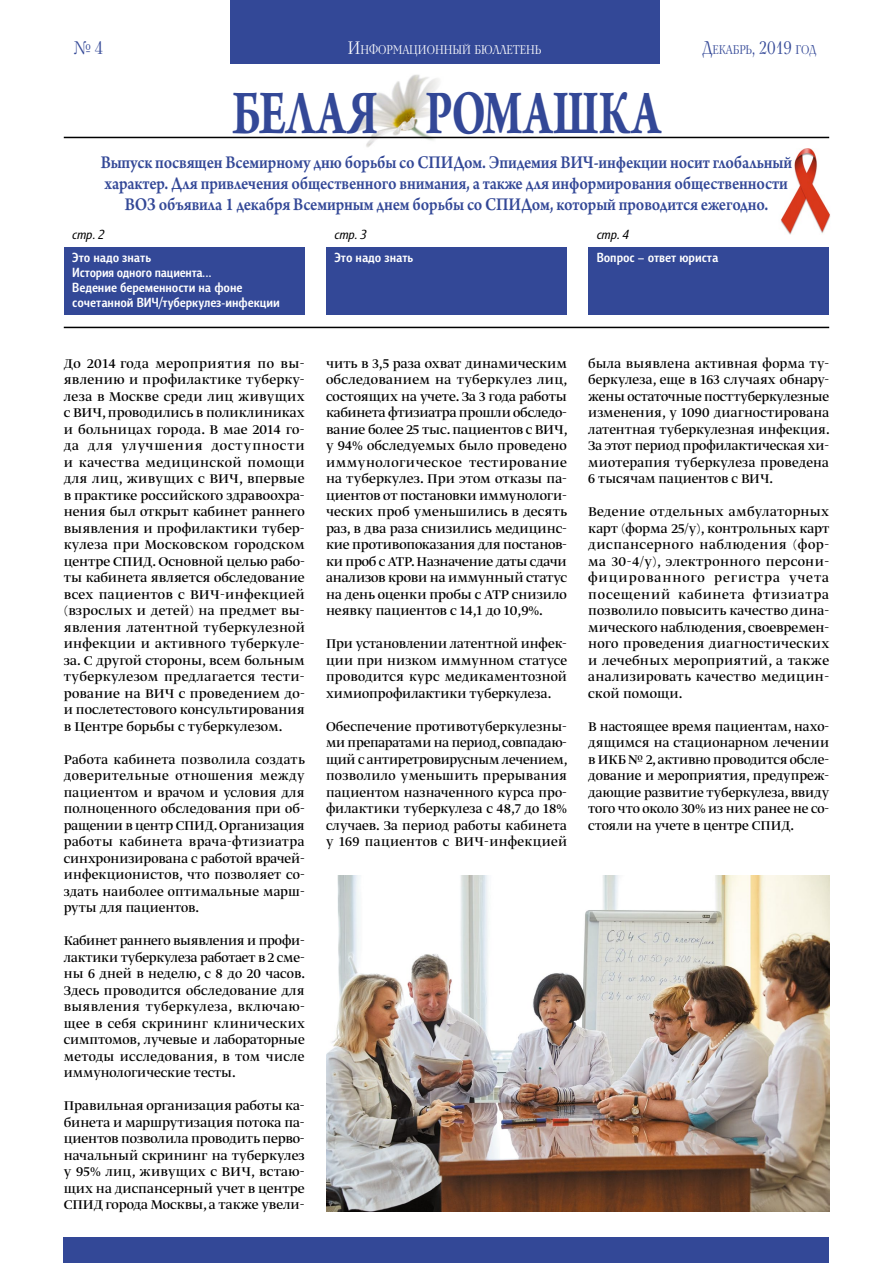
<style>
.page{position:relative;width:893px;height:1263px;background:#fff}
.page>*{position:absolute;margin:0;border:0;box-sizing:border-box;transform-origin:0 0}
.t1{font:700 66.3px "Arno Pro";letter-spacing:.01em;color:#334897;scale:.69 1}
.t2{font:600 18.9px/21px "Arno Pro";letter-spacing:-.005em;color:#334897;text-align:center;scale:.88 1}
.t3{font:18px "Neva C";color:#334897;scale:.83 1}
.t4{font:15px/16.5px "Greta Display Pro";color:#000;text-align:justify}
.t5{font:700 13.5px/15px "Barnaul Grotesk";color:#fff}
.t6{font:italic 13.5px "Barnaul Grotesk";color:#000}
.t7{font:12.6px "Neva C";color:#fff;scale:.83 1}
.t8{font:12.6px "Neva C";color:#334897;scale:.83 1}
.s1{font-size:18px}
</style>
<div class="page">
<img style="left:780px;top:149px;width:50px;height:86px">
<img style="left:337px;top:74px;width:121px;height:73px">
<div style="left:230px;top:0;width:430px;height:64px;background:#334897"></div>
<div style="left:64px;top:247px;width:241px;height:68px;background:#334897"></div>
<div style="left:326px;top:247px;width:241px;height:68px;background:#334897"></div>
<div style="left:588px;top:247px;width:241px;height:68px;background:#334897"></div>
<div style="left:64px;top:1237px;width:765px;height:26px;background:#334897"></div>
<hr style="left:64px;top:137px;width:765px;height:1px;background:#000">
<hr style="left:64px;top:327px;width:765px;height:1px;background:#000">
<img style="left:326px;top:876px;width:503px;height:335px">
<p class="t3" style="left:73px;top:38px;width:37px">№ 4</p>
<p class="t7" style="left:348px;top:42px;width:235px"><span class="s1">И</span>нформационный бюллетень</p>
<p class="t8" style="left:702px;top:42px;width:139px"><span class="s1">Д</span>екабрь<span class="s1">, 2019</span> год</p>
<h1 class="t1" style="left:232px;top:75px;width:622px">Белая ромашка</h1>
<p class="t2" style="left:101px;top:153px;width:787px">Выпуск посвящен Всемирному дню борьбы со СПИДом. Эпидемия ВИЧ-инфекции носит глобальный характер. Для привлечения общественного внимания, а также для информирования общественности<br>ВОЗ объявила 1 декабря Всемирным днем борьбы со СПИДом, который проводится ежегодно.</p>
<p class="t6" style="left:72px;top:226px;width:34px">стр. 2</p>
<p class="t6" style="left:335px;top:226px;width:34px">стр. 3</p>
<p class="t6" style="left:597px;top:226px;width:34px">стр. 4</p>
<p class="t5" style="left:72px;top:249px;width:209px">Это надо знать<br>История одного пациента...<br>Ведение беременности на фоне сочетанной ВИЧ/туберкулез-инфекции</p>
<p class="t5" style="left:334px;top:249px;width:80px">Это надо знать</p>
<p class="t5" style="left:597px;top:249px;width:123px">Вопрос – ответ юриста</p>
<p class="t4" style="left:64px;top:355px;width:243px">До 2014 года мероприятия по вы&shy;явлению и профилактике туберку&shy;леза в Москве среди лиц живущих с ВИЧ, проводились в поликлиниках и больницах города. В мае 2014 го&shy;да для улучшения доступности и качества медицинской помощи для лиц, живущих с ВИЧ, впервые в практике российского здравоохра&shy;нения был открыт кабинет раннего выявления и профилактики тубер&shy;кулеза при Московском городском центре СПИД. Основной целью рабо&shy;ты кабинета является обследование всех пациентов с ВИЧ-инфекцией (взрослых и детей) на предмет вы&shy;явления латентной туберкулезной инфекции и активного туберкуле&shy;за. С другой стороны, всем больным туберкулезом предлагается тести&shy;рование на ВИЧ с проведением до&shy;и послетестового консультирования в Центре борьбы с туберкулезом.</p>
<p class="t4" style="left:64px;top:751px;width:243px">Работа кабинета позволила создать доверительные отношения между пациентом и врачом и условия для полноценного обследования при об&shy;ращении в центр СПИД. Организация работы кабинета врача-фтизиатра синхронизирована с работой врачей&shy;инфекционистов, что позволяет со&shy;здать наиболее оптимальные марш&shy;руты для пациентов.</p>
<p class="t4" style="left:64px;top:933px;width:243px">Кабинет раннего выявления и профи&shy;лактики туберкулеза работает в 2 сме&shy;ны 6 дней в неделю, с 8 до 20 часов.<br>Здесь проводится обследование для выявления туберкулеза, включаю&shy;щее в себя скрининг клинических симптомов, лучевые и лабораторные методы исследования, в том числе иммунологические тесты.</p>
<p class="t4" style="left:64px;top:1098px;width:242px">Правильная организация работы ка&shy;бинета и маршрутизация потока па&shy;циентов позволила проводить перво&shy;начальный скрининг на туберкулез у 95% лиц, живущих с ВИЧ, встаю&shy;щих на диспансерный учет в центре СПИД города Москвы, а также увели-</p>
<p class="t4" style="left:326px;top:355px;width:243px">чить в 3,5 раза охват динамическим обследованием на туберкулез лиц, состоящих на учете. За 3 года работы кабинета фтизиатра прошли обследо&shy;вание более 25 тыс. пациентов с ВИЧ, у 94% обследуемых было проведено иммунологическое тестирование на туберкулез. При этом отказы па&shy;циентов от постановки иммунологи&shy;ческих проб уменьшились в десять раз, в два раза снизились медицинс&shy;кие противопоказания для постанов&shy;ки проб с АТР. Назначение даты сдачи анализов крови на иммунный статус на день оценки пробы с АТР снизило неявку пациентов с 14,1 до 10,9%.</p>
<p class="t4" style="left:326px;top:636px;width:243px">При установлении латентной инфек&shy;ции при низком иммунном статусе проводится курс медикаментозной химиопрофилактики туберкулеза.</p>
<p class="t4" style="left:326px;top:718px;width:243px">Обеспечение противотуберкулезны&shy;ми препаратами на период, совпадаю&shy;щий с антиретровирусным лечением, позволило уменьшить прерывания пациентом назначенного курса про&shy;филактики туберкулеза с 48,7 до 18% случаев. За период работы кабинета у 169 пациентов с ВИЧ-инфекцией</p>
<p class="t4" style="left:588px;top:355px;width:243px">была выявлена активная форма ту&shy;беркулеза, еще в 163 случаях обнару&shy;жены остаточные посттуберкулезные изменения, у 1090 диагностирована латентная туберкулезная инфекция.<br>За этот период профилактическая хи&shy;миотерапия туберкулеза проведена 6 тысячам пациентов с ВИЧ.</p>
<p class="t4" style="left:588px;top:504px;width:243px">Ведение отдельных амбулаторных карт (форма 25/у), контрольных карт диспансерного наблюдения (фор&shy;ма 30-4/у), электронного персони&shy;фицированного регистра учета посещений кабинета фтизиатра позволило повысить качество дина&shy;мического наблюдения, своевремен&shy;ного проведения диагностических и лечебных мероприятий, а также анализировать качество медицин&shy;ской помощи.</p>
<p class="t4" style="left:588px;top:718px;width:242px">В настоящее время пациентам, нахо&shy;дящимся на стационарном лечении в ИКБ № 2, активно проводится обсле&shy;дование и мероприятия, предупреж&shy;дающие развитие туберкулеза, ввиду того что около 30% из них ранее не со&shy;стояли на учете в центре СПИД.</p>
</div>
